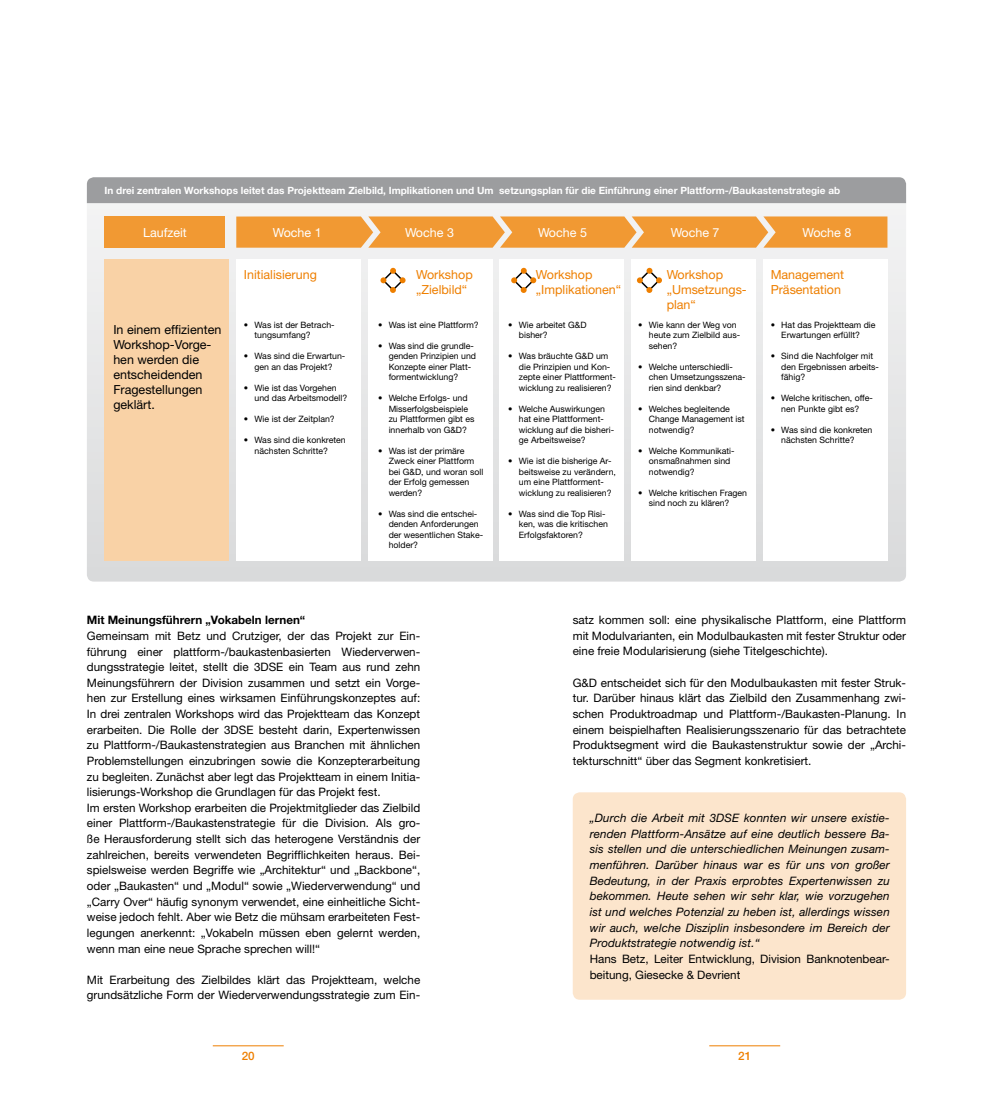
<style>
.page{position:relative;width:993px;height:1099px;background:#fff}
.page>*{position:absolute;margin:0;border:0;box-sizing:border-box;transform-origin:0 0}
.t1{font:12.5px/15px "Helvetica Neue";color:#ee7f00}
.t2{font:12.5px/15px "Helvetica Neue";color:#000}
.t3{font:12.5px "Helvetica Neue";color:#fff}
.t4{font:11.62px/15.6px "Helvetica Neue";color:#000}
.t5{font:italic 11.62px/15.6px "Helvetica Neue";letter-spacing:.01em;color:#000;text-align:justify}
.t6{font:700 11.62px "Helvetica Neue";color:#000}
.t7{font:500 11.62px "Helvetica Neue";color:#ee7f00}
.t8{font:700 10px "Helvetica Neue";color:#fff}
.t9{font:8.75px/10.5px "Helvetica Neue";color:#000}
</style>
<div class="page">
<hr style="left:213px;top:1045px;width:70px;height:1px;background:#ee7f00">
<hr style="left:709px;top:1045px;width:71px;height:1px;background:#ee7f00">
<div style="left:572px;top:792px;width:333px;height:207px;background:#fce5cc;border-radius:7px"></div>
<svg style="left:87px;top:203px;width:818px;height:378px"></svg>
<div style="left:499px;top:260px;width:124px;height:301px;background:#fff"></div>
<div style="left:368px;top:260px;width:124px;height:301px;background:#fff"></div>
<div style="left:236px;top:260px;width:124px;height:301px;background:#fff"></div>
<div style="left:104px;top:260px;width:124px;height:301px;background:#f9d2a6"></div>
<div style="left:631px;top:260px;width:124px;height:301px;background:#fff"></div>
<div style="left:763px;top:260px;width:124px;height:301px;background:#fff"></div>
<div style="left:104px;top:216px;width:121px;height:32px;background:#f19933"></div>
<svg style="left:380px;top:268px;width:25px;height:25px"></svg>
<svg style="left:511px;top:268px;width:25px;height:25px"></svg>
<svg style="left:636px;top:268px;width:25px;height:25px"></svg>
<svg style="left:236px;top:216px;width:651px;height:32px;background:#f09f40"></svg>
<div style="left:87px;top:177px;width:818px;height:26px;background:#9c9d9f"></div>
<p class="t8" style="left:105px;top:184px;width:737px">In drei zentralen Workshops leitet das Projektteam Zielbild, Implikationen und Um setzungsplan für die Einführung einer Plattform-/Baukastenstrategie ab</p>
<p class="t3" style="left:143px;top:225px;width:45px">Laufzeit</p>
<p class="t3" style="left:273px;top:225px;width:50px">Woche 1</p>
<p class="t1" style="left:244px;top:267px;width:74px">Initialisierung</p>
<p class="t1" style="left:416px;top:267px;width:58px">Workshop „Zielbild“</p>
<p class="t1" style="left:536px;top:267px;width:87px">Workshop „Implikationen“</p>
<p class="t1" style="left:666px;top:267px;width:82px">Workshop „Umsetzungs&shy;plan“</p>
<p class="t1" style="left:770px;top:267px;width:75px">Management<br>Präsentation</p>
<p class="t3" style="left:405px;top:225px;width:50px">Woche 3</p>
<p class="t3" style="left:538px;top:225px;width:50px">Woche 5</p>
<p class="t3" style="left:670px;top:225px;width:50px">Woche 7</p>
<p class="t3" style="left:802px;top:225px;width:50px">Woche 8</p>
<p class="t2" style="left:113px;top:322px;width:109px">In einem effizienten<br>Workshop-Vorge&shy;hen werden die entscheidenden<br>Fragestellungen geklärt.</p>
<p class="t9" style="left:254px;top:319px;width:82px;text-indent:-11px">• Was ist der Betrach&shy;tungsumfang?</p>
<p class="t9" style="left:244px;top:350px;width:103px;text-align:center">• Was sind die Erwartun&shy;gen an das Projekt?</p>
<p class="t9" style="left:254px;top:382px;width:94px;text-indent:-11px">• Wie ist das Vorgehen und das Arbeitsmodell?</p>
<p class="t9" style="left:244px;top:413px;width:92px">• Wie ist der Zeitplan?</p>
<p class="t9" style="left:254px;top:434px;width:93px;text-indent:-11px">• Was sind die konkreten nächsten Schritte?</p>
<p class="t9" style="left:378px;top:319px;width:102px">• Was ist eine Plattform?</p>
<p class="t9" style="left:388px;top:340px;width:89px;text-indent:-11px">• Was sind die grundle&shy;genden Prinzipien und<br>Konzepte einer Platt&shy;formentwicklung?</p>
<p class="t9" style="left:388px;top:392px;width:87px;text-indent:-11px">• Welche Erfolgs- und<br>Misserfolgsbeispiele zu Plattformen gibt es innerhalb von G&amp;D?</p>
<p class="t9" style="left:388px;top:445px;width:96px;text-indent:-11px">• Was ist der primäre<br>Zweck einer Plattform bei G&amp;D, und woran soll der Erfolg gemessen werden?</p>
<p class="t9" style="left:388px;top:508px;width:96px;text-indent:-11px">• Was sind die entschei&shy;denden Anforderungen der wesentlichen Stake&shy;holder?</p>
<p class="t9" style="left:518px;top:319px;width:69px;text-indent:-11px">• Wie arbeitet G&amp;D bisher?</p>
<p class="t9" style="left:518px;top:350px;width:99px;text-indent:-11px">• Was bräuchte G&amp;D um die Prinzipien und Kon&shy;zepte einer Plattforment&shy;wicklung zu realisieren?</p>
<p class="t9" style="left:518px;top:403px;width:97px;text-indent:-11px">• Welche Auswirkungen hat eine Plattforment&shy;wicklung auf die bisheri&shy;ge Arbeitsweise?</p>
<p class="t9" style="left:518px;top:455px;width:99px;text-indent:-11px">• Wie ist die bisherige Ar&shy;beitsweise zu verändern, um eine Plattforment&shy;wicklung zu realisieren?</p>
<p class="t9" style="left:518px;top:508px;width:90px;text-indent:-11px">• Was sind die Top Risi&shy;ken, was die kritischen<br>Erfolgsfaktoren?</p>
<p class="t9" style="left:648px;top:319px;width:93px;text-indent:-11px">• Wie kann der Weg von heute zum Zielbild aus&shy;sehen?</p>
<p class="t9" style="left:648px;top:361px;width:98px;text-indent:-11px">• Welche unterschiedli&shy;chen Umsetzungsszena&shy;rien sind denkbar?</p>
<p class="t9" style="left:648px;top:403px;width:97px;text-indent:-11px">• Welches begleitende<br>Change Management ist notwendig?</p>
<p class="t9" style="left:648px;top:445px;width:87px;text-indent:-11px">• Welche Kommunikati&shy;onsmaßnahmen sind notwendig?</p>
<p class="t9" style="left:648px;top:487px;width:100px;text-indent:-11px">• Welche kritischen Fragen sind noch zu klären?</p>
<p class="t9" style="left:770px;top:319px;width:106px;text-align:center">• Hat das Projektteam die<br>Erwartungen erfüllt?</p>
<p class="t9" style="left:781px;top:350px;width:99px;text-indent:-11px">• Sind die Nachfolger mit den Ergebnissen arbeits&shy;fähig?</p>
<p class="t9" style="left:770px;top:392px;width:104px;text-align:center">• Welche kritischen, offe&shy;nen Punkte gibt es?</p>
<p class="t9" style="left:781px;top:424px;width:93px;text-indent:-11px">• Was sind die konkreten nächsten Schritte?</p>
<p class="t6" style="left:87px;top:613px;width:220px">Mit Meinungsführern „Vokabeln lernen“</p>
<p class="t4" style="left:87px;top:627px;width:335px">Gemeinsam mit Betz und Crutziger, der das Projekt zur Ein&shy;führung einer plattform-/baukastenbasierten Wiederverwen&shy;dungsstrategie leitet, stellt die 3DSE ein Team aus rund zehn Meinungsführern der Division zusammen und setzt ein Vorge&shy;hen zur Erstellung eines wirksamen Einführungskonzeptes auf:<br>In drei zentralen Workshops wird das Projektteam das Konzept erarbeiten. Die Rolle der 3DSE besteht darin, Expertenwissen zu Plattform-/Baukastenstrategien aus Branchen mit ähnlichen Problemstellungen einzubringen sowie die Konzepterarbeitung zu begleiten. Zunächst aber legt das Projektteam in einem Initia&shy;lisierungs-Workshop die Grundlagen für das Projekt fest.<br>Im ersten Workshop erarbeiten die Projektmitglieder das Zielbild einer Plattform-/Baukastenstrategie für die Division. Als gro&shy;ße Herausforderung stellt sich das heterogene Verständnis der zahlreichen, bereits verwendeten Begrifflichkeiten heraus. Bei&shy;spielsweise werden Begriffe wie „Architektur“ und „Backbone“, oder „Baukasten“ und „Modul“ sowie „Wiederverwendung“ und „Carry Over“ häufig synonym verwendet, eine einheitliche Sicht&shy;weise jedoch fehlt. Aber wie Betz die mühsam erarbeiteten Fest&shy;legungen anerkennt: „Vokabeln müssen eben gelernt werden, wenn man eine neue Sprache sprechen will!“</p>
<p class="t4" style="left:87px;top:971px;width:335px">Mit Erarbeitung des Zielbildes klärt das Projektteam, welche grundsätzliche Form der Wiederverwendungsstrategie zum Ein-</p>
<p class="t4" style="left:572px;top:612px;width:335px;text-align:justify">satz kommen soll: eine physikalische Plattform, eine Plattform mit Modulvarianten, ein Modulbaukasten mit fester Struktur oder eine freie Modularisierung (siehe Titelgeschichte).</p>
<p class="t4" style="left:572px;top:674px;width:335px;text-align:justify">G&amp;D entscheidet sich für den Modulbaukasten mit fester Struk&shy;tur. Darüber hinaus klärt das Zielbild den Zusammenhang zwi&shy;schen Produktroadmap und Plattform-/Baukasten-Planung. In einem beispielhaften Realisierungsszenario für das betrachtete Produktsegment wird die Baukastenstruktur sowie der „Archi&shy;tekturschnitt“ über das Segment konkretisiert.</p>
<p class="t5" style="left:589px;top:810px;width:301px">„Durch die Arbeit mit 3DSE konnten wir unsere existie&shy;renden Plattform-Ansätze auf eine deutlich bessere Ba&shy;sis stellen und die unterschiedlichen Meinungen zusam&shy;menführen. Darüber hinaus war es für uns von großer Bedeutung, in der Praxis erprobtes Expertenwissen zu bekommen. Heute sehen wir sehr klar, wie vorzugehen ist und welches Potenzial zu heben ist, allerdings wissen wir auch, welche Disziplin insbesondere im Bereich der Produktstrategie notwendig ist.“</p>
<p class="t4" style="left:589px;top:950px;width:301px">Hans Betz, Leiter Entwicklung, Division Banknotenbear&shy;beitung, Giesecke &amp; Devrient</p>
<p class="t7" style="left:242px;top:1049px;width:14px">20</p>
<p class="t7" style="left:738px;top:1049px;width:14px">21</p>
</div>
